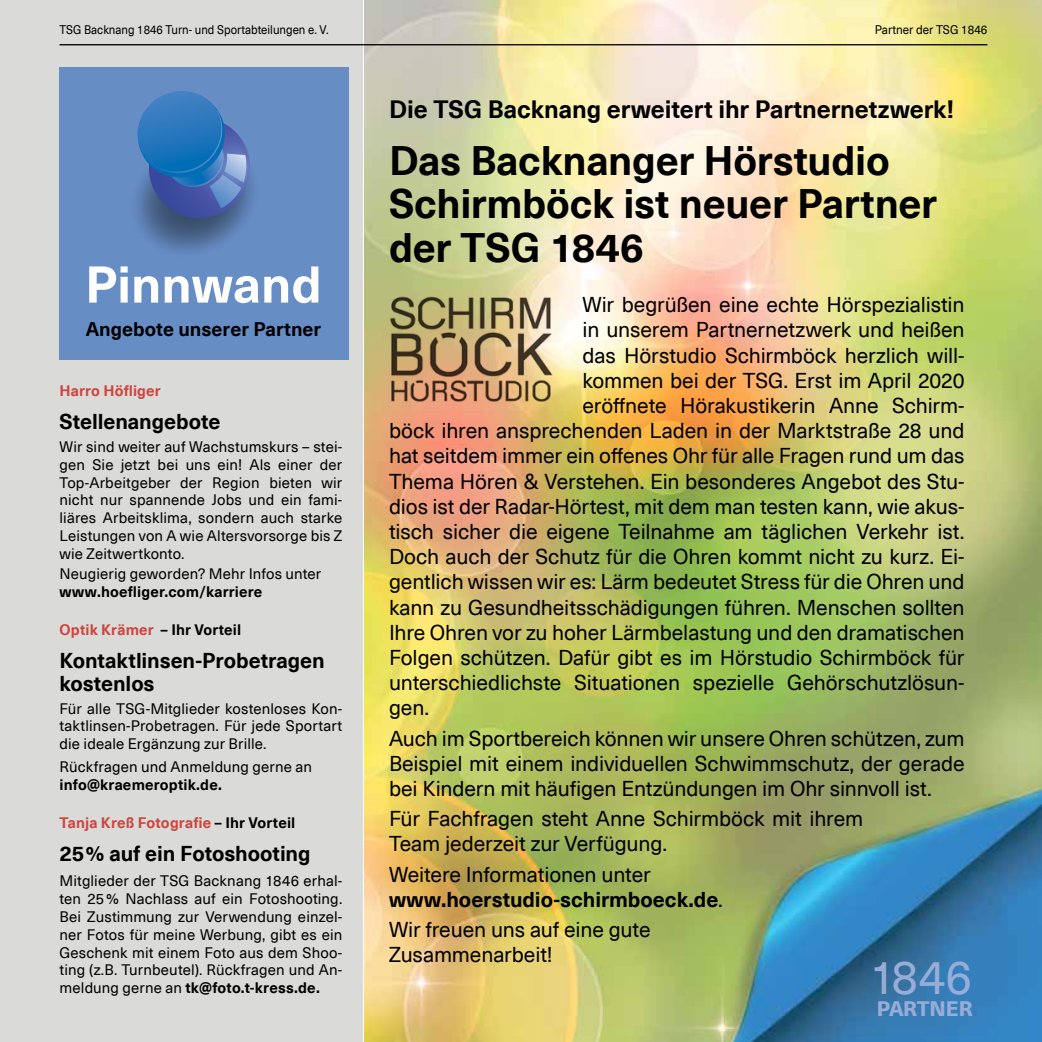
<style>
.page{position:relative;width:1042px;height:1042px;background:#fff}
.page>*{position:absolute;margin:0;border:0;box-sizing:border-box;transform-origin:0 0}
.t1{font:700 50.75px "Neue Haas Unica Pro";color:#fff}
.t2{font:47.25px "Neue Haas Unica Pro";color:#97add7}
.t3{font:700 40.25px/43.8px "Neue Haas Unica Pro";letter-spacing:-.005em;color:#000}
.t4{font:700 24.5px "Neue Haas Unica Pro";letter-spacing:-.005em;color:#000}
.t5{font:21px/25.2px "Neue Haas Unica Pro";letter-spacing:-.005em;color:#000}
.t6{font:700 21px/25.2px "Neue Haas Unica Pro";letter-spacing:-.005em;color:#000}
.t7{font:800 20.47px "Neue Haas Unica Pro";letter-spacing:-.015em;color:#97add7}
.t8{font:700 19.25px "Neue Haas Unica Pro";color:#000}
.t9{font:14.88px/17.8px "Neue Haas Unica Pro";letter-spacing:.01em;color:#000;text-align:justify}
.t10{font:700 14.88px "Neue Haas Unica Pro";letter-spacing:.01em;color:#d0433d}
.t11{font:700 14.88px "Neue Haas Unica Pro";letter-spacing:.01em;color:#000}
.t12{font:12.25px "Neue Haas Unica Pro";color:#000;scale:.93 1}
.t13{font:12.25px "Neue Haas Unica Pro";color:#000;scale:.95 1}
.s1{color:#000}
.s2{font-weight:700}
.s3{font-weight:400}
</style>
<div class="page">
<div style="left:0;top:0;width:362px;height:1042px;background:#dadad9"></div>
<img style="left:365px;top:0;width:677px;height:1042px">
<img style="left:389px;top:294px;width:167px;height:108px">
<hr style="left:60px;top:44px;width:927px;height:1px;background:#000">
<div style="left:60px;top:67px;width:289px;height:293px;background:#678dc5"></div>
<svg style="left:136px;top:91px;width:117px;height:161px"></svg>
<p class="t12" style="left:60px;top:22px;width:291px">TSG Backnang 1846 Turn- und Sportabteilungen e. V.</p>
<p class="t13" style="left:875px;top:22px;width:120px">Partner der TSG 1846</p>
<h1 class="t1" style="left:85px;top:253px;width:238px">Pinnwand</h1>
<p class="t8" style="left:86px;top:317px;width:237px">Angebote unserer Partner</p>
<p class="t10" style="left:60px;top:382px;width:103px">Harro Höfliger</p>
<p class="t6" style="left:60px;top:409px;width:162px">Stellenangebote</p>
<p class="t9" style="left:60px;top:438px;width:284px">Wir sind weiter auf Wachstumskurs – stei&shy;gen Sie jetzt bei uns ein! Als einer der Top-Arbeitgeber der Region bieten wir nicht nur spannende Jobs und ein fami&shy;liäres Arbeitsklima, sondern auch starke Leistungen von A wie Altersvorsorge bis Z wie Zeitwertkonto.</p>
<p class="t9" style="left:60px;top:565px;width:263px">Neugierig geworden? Mehr Infos unter</p>
<p class="t11" style="left:60px;top:583px;width:204px">www.hoefliger.com/karriere</p>
<p class="t10" style="left:60px;top:621px;width:183px">Optik Krämer <span class="s1">– Ihr Vorteil</span></p>
<p class="t6" style="left:60px;top:649px;width:267px;line-height:22.8px">Kontaktlinsen-Probetragen kostenlos</p>
<p class="t9" style="left:60px;top:699px;width:284px">Für alle TSG-Mitglieder kostenloses Kon&shy;taktlinsen-Probetragen. Für jede Sportart die ideale Ergänzung zur Brille.</p>
<p class="t9" style="left:60px;top:758px;width:254px">Rückfragen und Anmeldung gerne an</p>
<p class="t11" style="left:60px;top:775px;width:164px">info@kraemeroptik.de.</p>
<p class="t10" style="left:60px;top:814px;width:237px">Tanja Kreß Fotografie <span class="s1">– Ihr Vorteil</span></p>
<p class="t6" style="left:60px;top:841px;width:253px">25% auf ein Fotoshooting</p>
<p class="t9" style="left:60px;top:872px;width:284px">Mitglieder der TSG Backnang 1846 erhal&shy;ten 25 % Nachlass auf ein Fotoshooting.<br>Bei Zustimmung zur Verwendung einzel&shy;ner Fotos für meine Werbung, gibt es ein Geschenk mit einem Foto aus dem Shoo&shy;ting (z.B. Turnbeutel). Rückfragen und An&shy;meldung gerne an <span class="s2">tk@foto.t-kress.de.</span></p>
<p class="t4" style="left:389px;top:94px;width:567px">Die TSG Backnang erweitert ihr Partnernetzwerk!</p>
<h3 class="t3" style="left:389px;top:139px;width:549px">Das Backnanger Hörstudio<br>Schirmböck ist neuer Partner der TSG 1846</h3>
<p class="t5" style="left:582px;top:292px;width:383px">Wir begrüßen eine echte Hörspezialistin</p>
<p class="t5" style="left:582px;top:318px;width:383px">in unserem Partnernetzwerk und heißen</p>
<p class="t5" style="left:582px;top:343px;width:383px">das Hörstudio Schirmböck herzlich will-</p>
<p class="t5" style="left:582px;top:368px;width:383px">kommen bei der TSG. Erst im April 2020</p>
<p class="t5" style="left:582px;top:393px;width:383px">eröffnete Hörakustikerin Anne Schirm-</p>
<p class="t5" style="left:389px;top:418px;width:577px">böck ihren ansprechenden Laden in der Marktstraße 28 und</p>
<p class="t5" style="left:389px;top:444px;width:577px">hat seitdem immer ein offenes Ohr für alle Fragen rund um das</p>
<p class="t5" style="left:389px;top:469px;width:577px">Thema Hören &amp; Verstehen. Ein besonderes Angebot des Stu-</p>
<p class="t5" style="left:389px;top:494px;width:577px">dios ist der Radar-Hörtest, mit dem man testen kann, wie akus-</p>
<p class="t5" style="left:389px;top:519px;width:577px">tisch sicher die eigene Teilnahme am täglichen Verkehr ist.</p>
<p class="t5" style="left:389px;top:544px;width:577px">Doch auch der Schutz für die Ohren kommt nicht zu kurz. Ei-</p>
<p class="t5" style="left:389px;top:570px;width:577px">gentlich wissen wir es: Lärm bedeutet Stress für die Ohren und</p>
<p class="t5" style="left:389px;top:595px;width:577px">kann zu Gesundheitsschädigungen führen. Menschen sollten</p>
<p class="t5" style="left:389px;top:620px;width:577px">Ihre Ohren vor zu hoher Lärmbelastung und den dramatischen</p>
<p class="t5" style="left:389px;top:645px;width:577px">Folgen schützen. Dafür gibt es im Hörstudio Schirmböck für</p>
<p class="t5" style="left:389px;top:670px;width:577px">unterschiedlichste Situationen spezielle Gehörschutzlösun-</p>
<p class="t5" style="left:389px;top:696px;width:42px">gen.</p>
<p class="t5" style="left:389px;top:726px;width:577px;text-align:justify">Auch im Sportbereich können wir unsere Ohren schützen, zum Beispiel mit einem individuellen Schwimmschutz, der gerade bei Kindern mit häufigen Entzündungen im Ohr sinnvoll ist.</p>
<p class="t5" style="left:389px;top:806px;width:476px">Für Fachfragen steht Anne Schirmböck mit ihrem<br>Team jederzeit zur Verfügung.</p>
<p class="t6" style="left:389px;top:862px;width:335px"><span class="s3">Weitere Informationen unter </span>www.hoerstudio-schirmboeck.de<span class="s3">.</span></p>
<p class="t5" style="left:389px;top:917px;width:263px">Wir freuen uns auf eine gute<br>Zusammenarbeit!</p>
<h2 class="t2" style="left:869px;top:948px;width:104px">1846</h2>
<p class="t7" style="left:877px;top:996px;width:97px">PARTNER</p>
</div>
